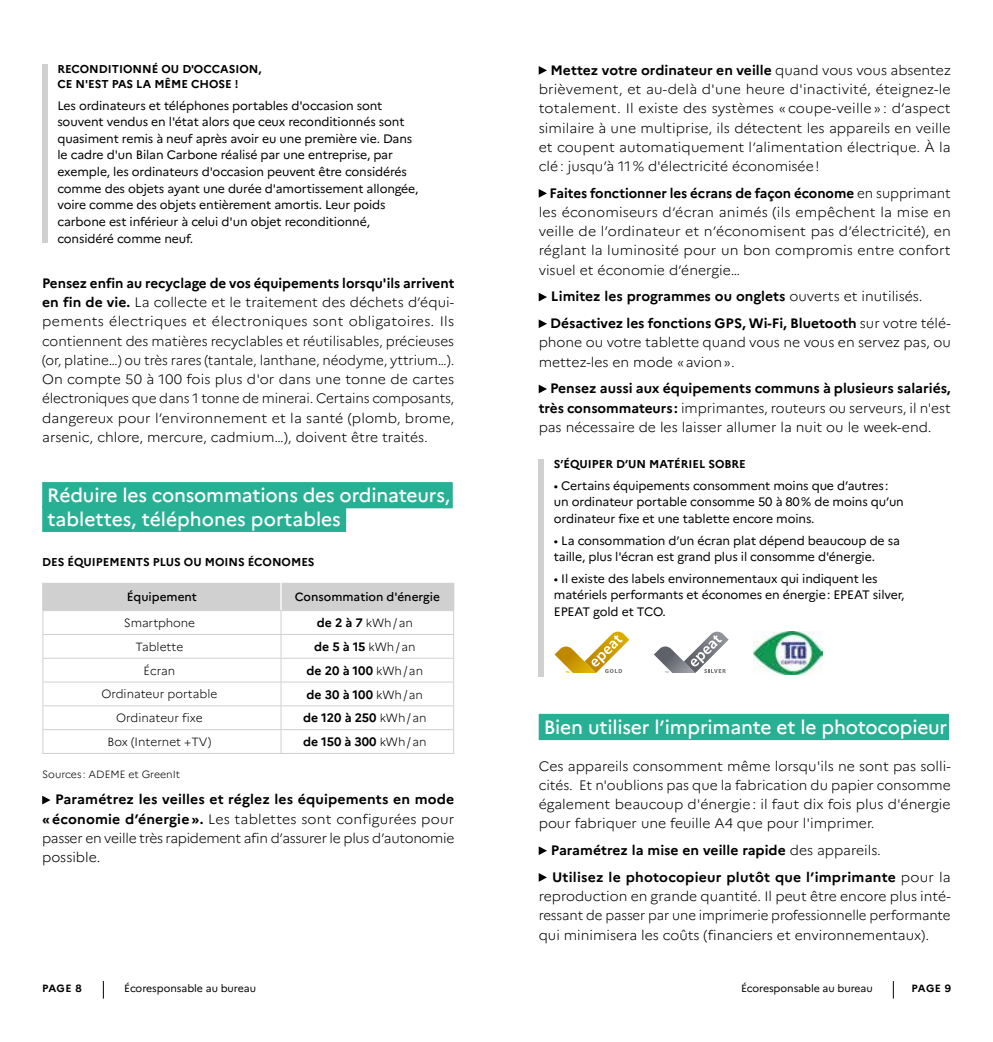
<style>
.page{position:relative;width:993px;height:1042px;background:#fff}
.page>*{position:absolute;margin:0;border:0;box-sizing:border-box;transform-origin:0 0}
.t1{font:500 19.25px/23.6px "Marianne";letter-spacing:-.01em;color:#fff}
.t2{font:300 13.65px/19.2px "Marianne";color:#000;text-align:justify}
.t3{font:700 13.65px/26.8px "Marianne";color:#000}
.t4{font:12.25px/16.6px "Marianne";letter-spacing:-.01em;color:#000}
.t5{font:700 12.25px "Marianne";color:#000}
.t6{font:300 11.9px "Marianne";color:#000}
.t7{font:500 11.9px "Marianne";color:#000}
.t8{font:700 11.38px/14.9px "Marianne";color:#000}
.t9{font:10.5px "Marianne";letter-spacing:-.005em;color:#000}
.t10{font:300 10.5px "Marianne";color:#000}
.t11{font:700 10.5px "Marianne";letter-spacing:.035em;color:#000}
.s1{font-weight:700}
.s2{font-weight:700;font-size:12.25px}
.s3{font-weight:300;font-size:11.9px}
.s4{font-weight:300}
</style>
<div class="page">
<svg style="left:103px;top:981px;width:1px;height:17px"></svg>
<svg style="left:892px;top:981px;width:1px;height:17px"></svg>
<div style="left:42px;top:482px;width:410px;height:26px;background:#28b094"></div>
<div style="left:42px;top:506px;width:304px;height:26px;background:#28b094"></div>
<div style="left:42px;top:64px;width:5px;height:178px;background:#d0d0d0"></div>
<hr style="left:42px;top:753px;width:239px;height:1px;background:#d0d0d0">
<hr style="left:281px;top:753px;width:173px;height:1px;background:#d0d0d0">
<svg style="left:42px;top:583px;width:412px;height:170px"></svg>
<svg style="left:42px;top:796px;width:8px;height:8px"></svg>
<div style="left:538px;top:714px;width:410px;height:26px;background:#28b094"></div>
<svg style="left:538px;top:66px;width:8px;height:9px"></svg>
<svg style="left:538px;top:189px;width:8px;height:9px"></svg>
<svg style="left:538px;top:293px;width:8px;height:8px"></svg>
<svg style="left:538px;top:319px;width:8px;height:9px"></svg>
<svg style="left:538px;top:385px;width:8px;height:8px"></svg>
<div style="left:538px;top:459px;width:5px;height:218px;background:#d0d0d0"></div>
<svg style="left:554px;top:631px;width:75px;height:42px"></svg>
<img style="left:753px;top:631px;width:69px;height:43px">
<svg style="left:654px;top:631px;width:74px;height:42px"></svg>
<svg style="left:538px;top:846px;width:8px;height:9px"></svg>
<svg style="left:538px;top:873px;width:8px;height:9px"></svg>
<p class="t8" style="left:57px;top:62px;width:205px">RECONDITIONNÉ OU D'OCCASION,<br>CE N'EST PAS LA MÊME CHOSE !</p>
<p class="t4" style="left:57px;top:97px;width:362px">Les ordinateurs et téléphones portables d'occasion sont souvent vendus en l'état alors que ceux reconditionnés sont quasiment remis à neuf après avoir eu une première vie. Dans le cadre d'un Bilan Carbone réalisé par une entreprise, par exemple, les ordinateurs d'occasion peuvent être considérés comme des objets ayant une durée d'amortissement allongée, voire comme des objets entièrement amortis. Leur poids carbone est inférieur à celui d'un objet reconditionné, considéré comme neuf.</p>
<p class="t2" style="left:42px;top:273px;width:413px"><span class="s1">Pensez enfin au recyclage de vos équipements lorsqu'ils arrivent en fin de vie.</span> La collecte et le traitement des déchets d’équi&shy;pements électriques et électroniques sont obligatoires. Ils contiennent des matières recyclables et réutilisables, précieuses (or, platine…) ou très rares (tantale, lanthane, néodyme, yttrium…).<br>On compte 50 à 100 fois plus d'or dans une tonne de cartes électroniques que dans 1 tonne de minerai. Certains composants, dangereux pour l’environnement et la santé (plomb, brome, arsenic, chlore, mercure, cadmium…), doivent être traités.</p>
<h1 class="t1" style="left:47px;top:483px;width:404px">Réduire les consommations des ordinateurs, tablettes, téléphones portables</h1>
<p class="t8" style="left:42px;top:554px;width:274px">DES ÉQUIPEMENTS PLUS OU MOINS ÉCONOMES</p>
<p class="t7" style="left:127px;top:590px;width:72px">Équipement</p>
<p class="t7" style="left:294px;top:590px;width:147px">Consommation d'énergie</p>
<p class="t6" style="left:124px;top:615px;width:73px">Smartphone</p>
<p class="t6" style="left:317px;top:616px;width:97px"><span class="s2">de 2 à 7</span> kWh/an</p>
<p class="t6" style="left:135px;top:639px;width:49px">Tablette</p>
<p class="t5" style="left:314px;top:639px;width:103px">de 5 à 15 <span class="s3">kWh/an</span></p>
<p class="t6" style="left:143px;top:663px;width:33px">Écran</p>
<p class="t5" style="left:306px;top:663px;width:118px">de 20 à 100 <span class="s3">kWh/an</span></p>
<p class="t6" style="left:101px;top:687px;width:117px">Ordinateur portable</p>
<p class="t5" style="left:306px;top:687px;width:118px">de 30 à 100 <span class="s3">kWh/an</span></p>
<p class="t6" style="left:116px;top:711px;width:88px">Ordinateur fixe</p>
<p class="t5" style="left:303px;top:710px;width:125px">de 120 à 250 <span class="s3">kWh/an</span></p>
<p class="t6" style="left:108px;top:734px;width:105px">Box (Internet +TV)</p>
<p class="t5" style="left:303px;top:734px;width:125px">de 150 à 300 <span class="s3">kWh/an</span></p>
<p class="t10" style="left:42px;top:767px;width:140px">Sources : ADEME et GreenIt</p>
<p class="t2" style="left:42px;top:790px;width:413px;text-indent:13px"><span class="s1">Paramétrez les veilles et réglez les équipements en mode « économie d’énergie ».</span> Les tablettes sont configurées pour passer en veille très rapidement afin d’assurer le plus d’autonomie possible.</p>
<p class="t2" style="left:538px;top:60px;width:413px;text-indent:12px"><span class="s1">Mettez votre ordinateur en veille</span> quand vous vous absentez brièvement, et au-delà d'une heure d'inactivité, éteignez-le totalement. Il existe des systèmes « coupe-veille » : d’aspect similaire à une multiprise, ils détectent les appareils en veille et coupent automatiquement l’alimentation électrique. À la clé: jusqu’à 11% d'électricité économisée!</p>
<p class="t2" style="left:538px;top:183px;width:413px;text-indent:11px"><span class="s1">Faites fonctionner les écrans de façon économe</span> en supprimant les économiseurs d’écran animés (ils empêchent la mise en veille de l’ordinateur et n’économisent pas d’électricité), en réglant la luminosité pour un bon compromis entre confort visuel et économie d’énergie…</p>
<p class="t3" style="left:550px;top:283px;width:402px">Limitez les programmes ou onglets <span class="s4">ouverts et inutilisés.<br></span>Désactivez les fonctions GPS, Wi-Fi, Bluetooth <span class="s4">sur votre télé-</span></p>
<p class="t2" style="left:538px;top:333px;width:413px">phone ou votre tablette quand vous ne vous en servez pas, ou mettez-les en mode «avion».</p>
<p class="t2" style="left:538px;top:379px;width:413px;text-indent:11px"><span class="s1">Pensez aussi aux équipements communs à plusieurs salariés, très consommateurs :</span> imprimantes, routeurs ou serveurs, il n'est pas nécessaire de les laisser allumer la nuit ou le week-end.</p>
<p class="t8" style="left:553px;top:456px;width:193px">S’ÉQUIPER D’UN MATÉRIEL SOBRE</p>
<p class="t4" style="left:553px;top:477px;width:351px">• Certains équipements consomment moins que d’autres: un ordinateur portable consomme 50 à 80% de moins qu’un ordinateur fixe et une tablette encore moins.</p>
<p class="t4" style="left:553px;top:532px;width:347px">• La consommation d’un écran plat dépend beaucoup de sa taille, plus l'écran est grand plus il consomme d'énergie.</p>
<p class="t4" style="left:553px;top:570px;width:352px">• Il existe des labels environnementaux qui indiquent les matériels performants et économes en énergie: EPEAT silver,<br>EPEAT gold et TCO.</p>
<h1 class="t1" style="left:543px;top:715px;width:405px">Bien utiliser l’imprimante et le photocopieur</h1>
<p class="t2" style="left:538px;top:756px;width:413px">Ces appareils consomment même lorsqu'ils ne sont pas solli&shy;cités. Et n'oublions pas que la fabrication du papier consomme également beaucoup d'énergie: il faut dix fois plus d'énergie pour fabriquer une feuille A4 que pour l'imprimer.</p>
<p class="t3" style="left:550px;top:837px;width:401px">Paramétrez la mise en veille rapide <span class="s4">des appareils.<br></span>Utilisez le photocopieur plutôt que l’imprimante <span class="s4">pour la</span></p>
<p class="t2" style="left:538px;top:886px;width:413px">reproduction en grande quantité. Il peut être encore plus inté&shy;ressant de passer par une imprimerie professionnelle performante qui minimisera les coûts (financiers et environnementaux).</p>
<p class="t11" style="left:42px;top:982px;width:41px">PAGE 8</p>
<p class="t9" style="left:124px;top:982px;width:133px">Écoresponsable au bureau</p>
<p class="t9" style="left:740px;top:982px;width:133px">Écoresponsable au bureau</p>
<p class="t11" style="left:911px;top:982px;width:41px">PAGE 9</p>
</div>
